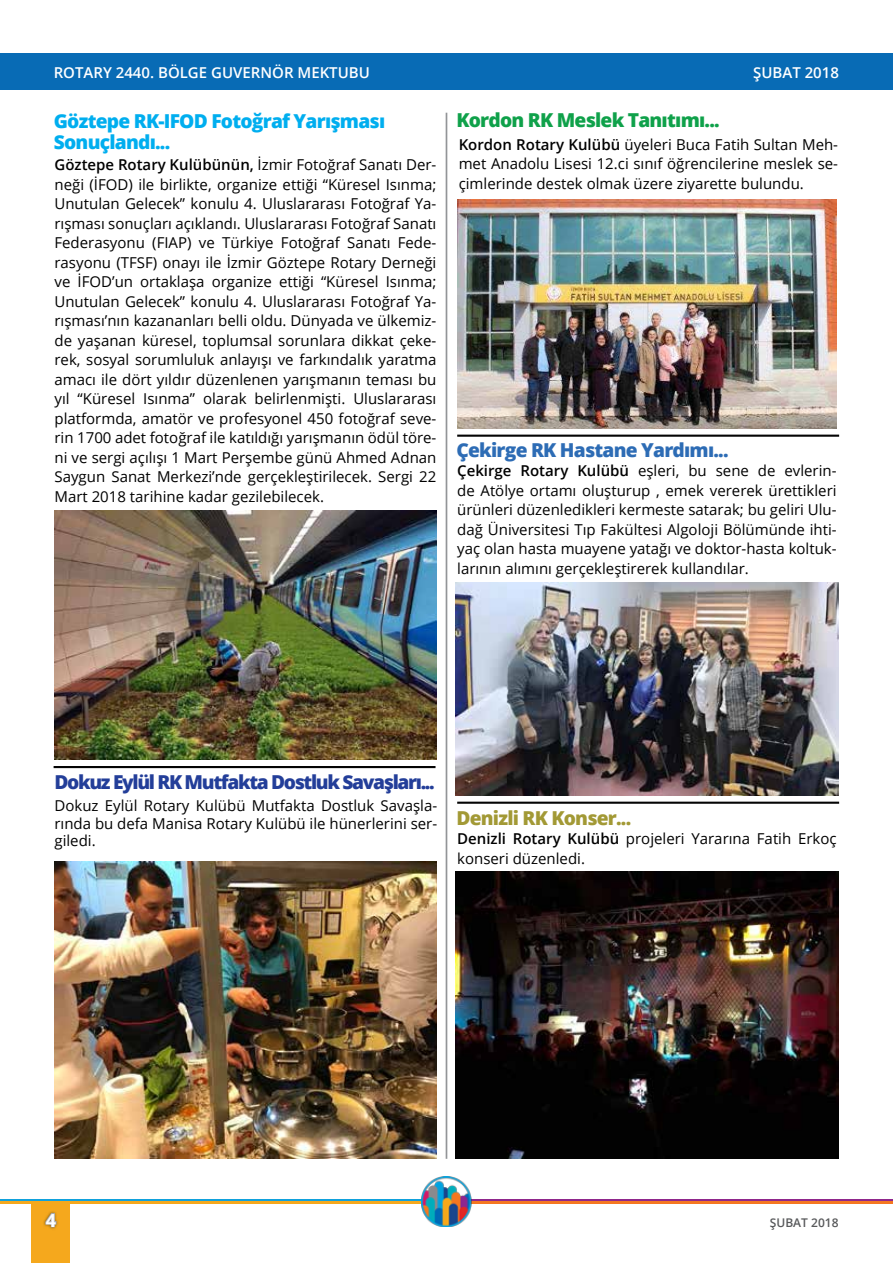
<style>
.page{position:relative;width:893px;height:1263px;background:#fff}
.page>*{position:absolute;margin:0;border:0;box-sizing:border-box;transform-origin:0 0}
.t1{font:800 19.2px/21px "Open Sans";letter-spacing:-.04em;color:#00aeef}
.t2{font:800 19.2px "Open Sans";letter-spacing:-.07em;color:#233e99}
.t3{font:800 19.2px "Open Sans";letter-spacing:-.04em;color:#2d6cb5}
.t4{font:800 19.2px "Open Sans";letter-spacing:-.04em;color:#0fa14a}
.t5{font:800 19.2px "Open Sans";letter-spacing:-.04em;color:#a29935}
.t6{font:700 18px "Open Sans";color:#fff}
.t7{font:15px/19.5px "Open Sans";color:#000;text-align:justify}
.t8{font:600 15px "Open Sans";color:#fff}
.t9{font:600 12px "Open Sans";color:#58595b}
.s1{font-weight:600}
</style>
<div class="page">
<hr style="left:446px;top:113px;width:1px;height:1046px;background:#939598">
<hr style="left:0;top:1199px;width:422px;height:2px;background:#11a1dc">
<hr style="left:469px;top:1199px;width:424px;height:2px;background:#8f278c">
<hr style="left:0;top:1201px;width:422px;height:3px;background:#f5a81d">
<hr style="left:469px;top:1201px;width:424px;height:3px;background:#f47721">
<img style="left:421px;top:1177px;width:51px;height:49px">
<div style="left:32px;top:1203px;width:38px;height:60px;background:#f5a81d"></div>
<div style="left:42px;top:1210px;width:17px;height:20px;background:#000;opacity:.51"></div>
<svg style="left:45px;top:1210px;width:12px;height:18px"></svg>
<div style="left:0;top:53px;width:893px;height:36px;background:#086bb5"></div>
<img style="left:54px;top:511px;width:383px;height:248px">
<img style="left:54px;top:861px;width:382px;height:297px">
<img style="left:457px;top:200px;width:380px;height:229px">
<img style="left:456px;top:583px;width:383px;height:212px">
<img style="left:456px;top:871px;width:383px;height:288px">
<p class="t8" style="left:54px;top:62px;width:318px">ROTARY 2440. BÖLGE GUVERNÖR MEKTUBU</p>
<p class="t8" style="left:753px;top:62px;width:87px">ŞUBAT 2018</p>
<p class="t1" style="left:54px;top:110px;width:333px">Göztepe RK-IFOD Fotoğraf Yarışması<br>Sonuçlandı...</p>
<p class="t7" style="left:54px;top:155px;width:383px"><span class="s1">Göztepe Rotary Kulübünün,</span> İzmir Fotoğraf Sanatı Der&shy;neği (İFOD) ile birlikte, organize ettiği “Küresel Isınma; Unutulan Gelecek” konulu 4. Uluslararası Fotoğraf Ya&shy;rışması sonuçları açıklandı. Uluslararası Fotoğraf Sanatı Federasyonu (FIAP) ve Türkiye Fotoğraf Sanatı Fede&shy;rasyonu (TFSF) onayı ile İzmir Göztepe Rotary Derneği ve İFOD’un ortaklaşa organize ettiği “Küresel Isınma; Unutulan Gelecek” konulu 4. Uluslararası Fotoğraf Ya&shy;rışması’nın kazananları belli oldu. Dünyada ve ülkemiz&shy;de yaşanan küresel, toplumsal sorunlara dikkat çeke&shy;rek, sosyal sorumluluk anlayışı ve farkındalık yaratma amacı ile dört yıldır düzenlenen yarışmanın teması bu yıl “Küresel Isınma” olarak belirlenmişti. Uluslararası platformda, amatör ve profesyonel 450 fotoğraf seve&shy;rin 1700 adet fotoğraf ile katıldığı yarışmanın ödül töre&shy;ni ve sergi açılışı 1 Mart Perşembe günü Ahmed Adnan Saygun Sanat Merkezi’nde gerçekleştirilecek. Sergi 22<br>Mart 2018 tarihine kadar gezilebilecek.</p>
<p class="t4" style="left:456px;top:106px;width:265px">Kordon RK Meslek Tanıtımı...</p>
<p class="t7" style="left:459px;top:134px;width:381px"><span class="s1">Kordon Rotary Kulübü</span> üyeleri Buca Fatih Sultan Meh&shy;met Anadolu Lisesi 12.ci sınıf öğrencilerine meslek se&shy;çimlerinde destek olmak üzere ziyarette bulundu.</p>
<p class="t3" style="left:456px;top:435px;width:274px">Çekirge RK Hastane Yardımı...</p>
<p class="t7" style="left:457px;top:461px;width:381px"><span class="s1">Çekirge Rotary Kulübü</span> eşleri, bu sene de evlerin&shy;de Atölye ortamı oluşturup , emek vererek ürettikleri ürünleri düzenledikleri kermeste satarak; bu geliri Ulu&shy;dağ Üniversitesi Tıp Fakültesi Algoloji Bölümünde ihti&shy;yaç olan hasta muayene yatağı ve doktor-hasta koltuk&shy;larının alımını gerçekleştirerek kullandılar.</p>
<p class="t2" style="left:54px;top:767px;width:382px">Dokuz Eylül RK Mutfakta Dostluk Savaşları...</p>
<p class="t7" style="left:54px;top:797px;width:384px;line-height:17.4px">Dokuz Eylül Rotary Kulübü Mutfakta Dostluk Savaşla&shy;rında bu defa Manisa Rotary Kulübü ile hünerlerini ser&shy;giledi.</p>
<p class="t5" style="left:456px;top:803px;width:176px">Denizli RK Konser...</p>
<p class="t7" style="left:457px;top:829px;width:381px"><span class="s1">Denizli Rotary Kulübü</span> projeleri Yararına Fatih Erkoç konseri düzenledi.</p>
<p class="t6" style="left:46px;top:1207px;width:12px">4</p>
<p class="t9" style="left:770px;top:1214px;width:70px">ŞUBAT 2018</p>
</div>
